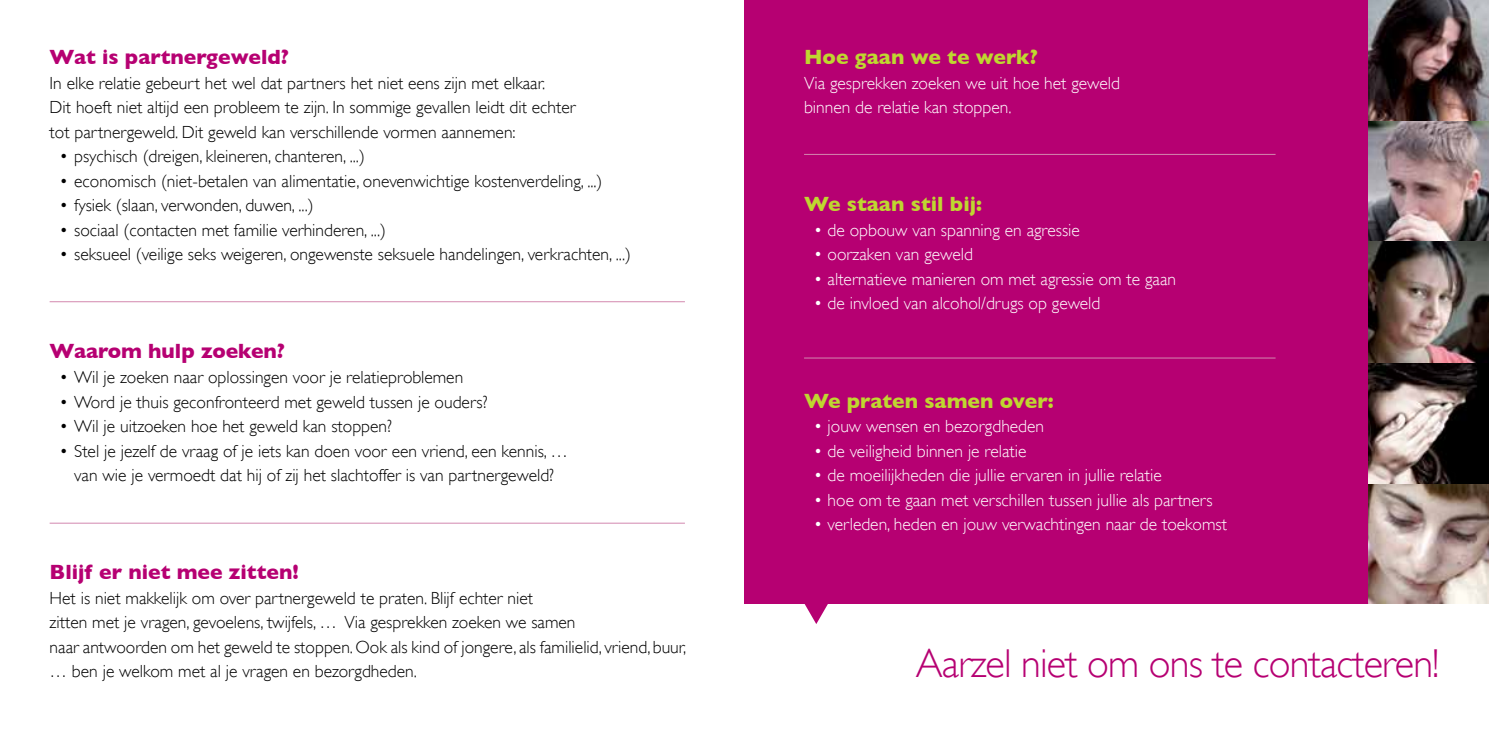
<style>
.page{position:relative;width:1489px;height:745px;background:#fff}
.page>*{position:absolute;margin:0;border:0;box-sizing:border-box;transform-origin:0 0}
.t1{font:300 40.25px "Gill Sans";letter-spacing:-.02em;color:#b60072}
.t2{font:700 21px "Gill Sans";color:#b60072}
.t3{font:700 21px "Gill Sans";color:#bfd730}
.t4{font:300 17.5px/24.5px "Gill Sans";color:#000}
.t5{font:300 17.5px/24.5px "Gill Sans";color:#fff}
</style>
<div class="page">
<div style="left:744px;top:0;width:744px;height:603px;background:#b60072"></div>
<hr style="left:50px;top:301px;width:635px;height:1px;background:#d388af">
<hr style="left:804px;top:154px;width:471px;height:1px;background:#d388af">
<hr style="left:804px;top:357px;width:471px;height:1px;background:#d388af">
<hr style="left:50px;top:522px;width:635px;height:1px;background:#d388af">
<svg style="left:804px;top:603px;width:24px;height:20px"></svg>
<img style="left:1368px;top:0;width:120px;height:603px">
<p class="t2" style="left:50px;top:45px;width:241px">Wat is partnergeweld?</p>
<p class="t4" style="left:50px;top:70px;width:528px">In elke relatie gebeurt het wel dat partners het niet eens zijn met elkaar.<br>Dit hoeft niet altijd een probleem te zijn. In sommige gevallen leidt dit echter tot partnergeweld. Dit geweld kan verschillende vormen aannemen:</p>
<p class="t4" style="left:60px;top:144px;width:307px">• psychisch (dreigen, kleineren, chanteren, ...)</p>
<p class="t4" style="left:60px;top:168px;width:544px">• economisch (niet-betalen van alimentatie, onevenwichtige kostenverdeling, ...)</p>
<p class="t4" style="left:60px;top:193px;width:255px">• fysiek (slaan, verwonden, duwen, ...)</p>
<p class="t4" style="left:60px;top:217px;width:328px">• sociaal (contacten met familie verhinderen, ...)</p>
<p class="t4" style="left:60px;top:242px;width:573px">• seksueel (veilige seks weigeren, ongewenste seksuele handelingen, verkrachten, ...)</p>
<p class="t2" style="left:50px;top:339px;width:237px">Waarom hulp zoeken?</p>
<p class="t4" style="left:60px;top:364px;width:405px">• Wil je zoeken naar oplossingen voor je relatieproblemen</p>
<p class="t4" style="left:60px;top:389px;width:429px">• Word je thuis geconfronteerd met geweld tussen je ouders?</p>
<p class="t4" style="left:60px;top:413px;width:334px">• Wil je uitzoeken hoe het geweld kan stoppen?</p>
<p class="t4" style="left:60px;top:438px;width:510px;text-align:center">• Stel je jezelf de vraag of je iets kan doen voor een vriend, een kennis, … van wie je vermoedt dat hij of zij het slachtoffer is van partnergeweld?</p>
<p class="t2" style="left:50px;top:559px;width:251px">Blijf er niet mee zitten!</p>
<p class="t4" style="left:50px;top:585px;width:638px">Het is niet makkelijk om over partnergeweld te praten. Blijf echter niet<br>zitten met je vragen, gevoelens, twijfels, … Via gesprekken zoeken we samen<br>naar antwoorden om het geweld te stoppen. Ook als kind of jongere, als familielid, vriend, buur, … ben je welkom met al je vragen en bezorgdheden.</p>
<p class="t3" style="left:804px;top:45px;width:235px">Hoe gaan we te werk?</p>
<p class="t5" style="left:804px;top:70px;width:317px">Via gesprekken zoeken we uit hoe het geweld binnen de relatie kan stoppen.</p>
<p class="t3" style="left:804px;top:192px;width:179px">We staan stil bij:</p>
<p class="t5" style="left:814px;top:217px;width:267px">• de opbouw van spanning en agressie</p>
<p class="t5" style="left:814px;top:242px;width:160px">• oorzaken van geweld</p>
<p class="t5" style="left:814px;top:266px;width:363px">• alternatieve manieren om met agressie om te gaan</p>
<p class="t5" style="left:814px;top:291px;width:288px">• de invloed van alcohol/drugs op geweld</p>
<p class="t3" style="left:804px;top:388px;width:251px">We praten samen over:</p>
<p class="t5" style="left:814px;top:413px;width:232px">• jouw wensen en bezorgdheden</p>
<p class="t5" style="left:814px;top:438px;width:214px">• de veiligheid binnen je relatie</p>
<p class="t5" style="left:814px;top:462px;width:349px">• de moeilijkheden die jullie ervaren in jullie relatie</p>
<p class="t5" style="left:814px;top:487px;width:400px">• hoe om te gaan met verschillen tussen jullie als partners</p>
<p class="t5" style="left:814px;top:511px;width:414px">• verleden, heden en jouw verwachtingen naar de toekomst</p>
<h1 class="t1" style="left:915px;top:640px;width:525px">Aarzel niet om ons te contacteren!</h1>
</div>
